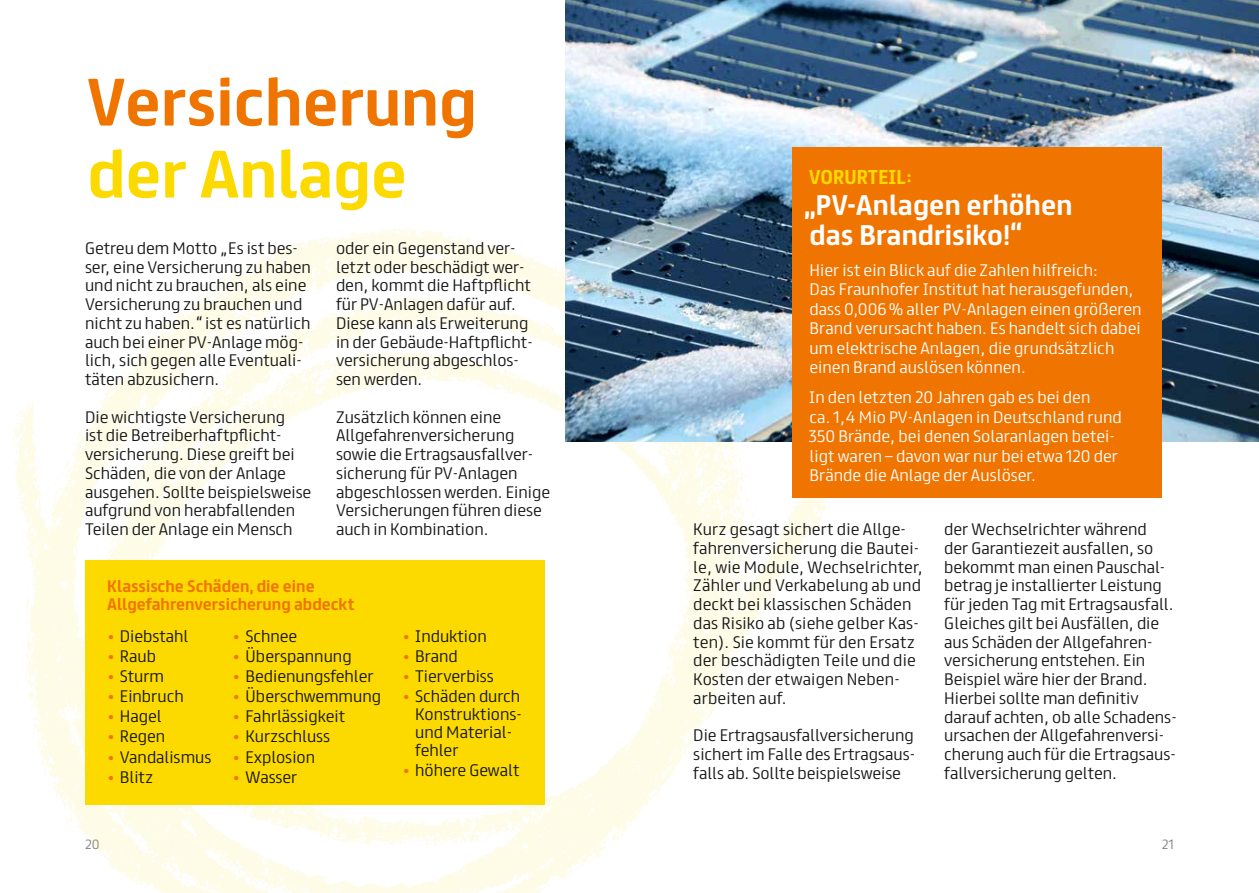
<style>
.page{position:relative;width:1259px;height:893px;background:#fff}
.page>*{position:absolute;margin:0;border:0;box-sizing:border-box;transform-origin:0 0}
.t1{font:700 60px "FS Truman";color:#f07400}
.t2{font:700 60px "FS Truman";color:#fcda00}
.t3{font:700 25.5px/30.6px "FS Truman";letter-spacing:.005em;color:#fff}
.t4{font:700 18px "FS Truman";letter-spacing:.005em;color:#fcda00}
.t5{font:300 15px/18.8px "FS Truman";color:#151616}
.t6{font:300 15px/19.5px "FS Truman";letter-spacing:.005em;color:#fff}
.t7{font:700 15px/18px "FS Truman";color:#f07400}
.t8{font:300 12px "FS Truman";color:#818281}
.s1{color:#f07400}
</style>
<div class="page">
<img style="left:13px;top:198px;width:818px;height:695px">
<img style="left:566px;top:0;width:693px;height:441px">
<div style="left:792px;top:147px;width:369px;height:351px;background:#f07400"></div>
<div style="left:85px;top:560px;width:460px;height:245px;background:#fcda00"></div>
<h1 class="t1" style="left:87px;top:50px;width:391px">Versicherung</h1>
<h1 class="t2" style="left:87px;top:122px;width:321px">der Anlage</h1>
<p class="t5" style="left:336px;top:237px;width:198px">oder ein Gegenstand ver&shy;letzt oder beschädigt wer&shy;den, kommt die Haftpflicht für PV-Anlagen dafür auf.<br>Diese kann als Erweiterung in der Gebäude-Haftpflicht&shy;versicherung abgeschlos&shy;sen werden.</p>
<p class="t5" style="left:336px;top:406px;width:216px">Zusätzlich können eine<br>Allgefahrenversicherung sowie die Ertragsausfallver&shy;sicherung für PV-Anlagen abgeschlossen werden. Einige<br>Versicherungen führen diese auch in Kombination.</p>
<p class="t5" style="left:85px;top:237px;width:227px">Getreu dem Motto „Es ist bes&shy;ser, eine Versicherung zu haben und nicht zu brauchen, als eine<br>Versicherung zu brauchen und nicht zu haben.“ ist es natürlich auch bei einer PV-Anlage mög&shy;lich, sich gegen alle Eventuali&shy;täten abzusichern.</p>
<p class="t5" style="left:85px;top:406px;width:228px">Die wichtigste Versicherung<br>ist die Betreiberhaftpflicht&shy;versicherung. Diese greift bei<br>Schäden, die von der Anlage ausgehen. Sollte beispielsweise aufgrund von herabfallenden<br>Teilen der Anlage ein Mensch</p>
<p class="t7" style="left:107px;top:576px;width:249px">Klassische Schäden, die eine<br>Allgefahrenversicherung abdeckt</p>
<p class="t5" style="left:107px;top:625px;width:83px"><span class="s1">•</span> Diebstahl</p>
<p class="t5" style="left:107px;top:645px;width:50px"><span class="s1">•</span> Raub</p>
<p class="t5" style="left:107px;top:665px;width:59px"><span class="s1">•</span> Sturm</p>
<p class="t5" style="left:107px;top:686px;width:78px"><span class="s1">•</span> Einbruch</p>
<p class="t5" style="left:107px;top:706px;width:56px"><span class="s1">•</span> Hagel</p>
<p class="t5" style="left:107px;top:726px;width:60px"><span class="s1">•</span> Regen</p>
<p class="t5" style="left:107px;top:746px;width:106px"><span class="s1">•</span> Vandalismus</p>
<p class="t5" style="left:107px;top:766px;width:47px"><span class="s1">•</span> Blitz</p>
<p class="t5" style="left:233px;top:625px;width:66px"><span class="s1">•</span> Schnee</p>
<p class="t5" style="left:233px;top:645px;width:120px"><span class="s1">•</span> Überspannung</p>
<p class="t5" style="left:233px;top:665px;width:142px"><span class="s1">•</span> Bedienungsfehler</p>
<p class="t5" style="left:233px;top:686px;width:150px"><span class="s1">•</span> Überschwemmung</p>
<p class="t5" style="left:233px;top:706px;width:114px"><span class="s1">•</span> Fahrlässigkeit</p>
<p class="t5" style="left:233px;top:726px;width:99px"><span class="s1">•</span> Kurzschluss</p>
<p class="t5" style="left:233px;top:746px;width:84px"><span class="s1">•</span> Explosion</p>
<p class="t5" style="left:233px;top:766px;width:66px"><span class="s1">•</span> Wasser</p>
<p class="t5" style="left:402px;top:625px;width:86px"><span class="s1">•</span> Induktion</p>
<p class="t5" style="left:402px;top:645px;width:57px"><span class="s1">•</span> Brand</p>
<p class="t5" style="left:402px;top:666px;width:93px"><span class="s1">•</span> Tierverbiss</p>
<p class="t5" style="left:415px;top:686px;width:108px;line-height:18px;text-indent:-13px"><span class="s1">•</span> Schäden durch<br>Konstruktions&shy;und Material&shy;fehler</p>
<p class="t5" style="left:402px;top:760px;width:118px"><span class="s1">•</span> höhere Gewalt</p>
<p class="t4" style="left:809px;top:162px;width:103px">VORURTEIL:</p>
<h2 class="t3" style="left:804px;top:187px;width:270px">„PV-Anlagen erhöhen das Brandrisiko!“</h2>
<p class="t6" style="left:809px;top:259px;width:334px">Hier ist ein Blick auf die Zahlen hilfreich:<br>Das Fraunhofer Institut hat herausgefunden, dass 0,006% aller PV-Anlagen einen größeren Brand verursacht haben. Es handelt sich dabei um elektrische Anlagen, die grundsätzlich einen Brand auslösen können.</p>
<p class="t6" style="left:808px;top:386px;width:315px">In den letzten 20 Jahren gab es bei den<br>ca. 1,4 Mio PV-Anlagen in Deutschland rund 350 Brände, bei denen Solaranlagen betei&shy;ligt waren – davon war nur bei etwa 120 der Brände die Anlage der Auslöser.</p>
<p class="t5" style="left:693px;top:519px;width:231px">Kurz gesagt sichert die Allge&shy;fahrenversicherung die Bautei&shy;le, wie Module, Wechselrichter,<br>Zähler und Verkabelung ab und deckt bei klassischen Schäden das Risiko ab (siehe gelber Kas&shy;ten). Sie kommt für den Ersatz der beschädigten Teile und die<br>Kosten der etwaigen Neben&shy;arbeiten auf.</p>
<p class="t5" style="left:693px;top:725px;width:223px;text-align:justify">Die Ertragsausfallversicherung sichert im Falle des Ertragsaus&shy;falls ab. Sollte beispielsweise</p>
<p class="t5" style="left:944px;top:519px;width:234px">der Wechselrichter während<br>der Garantiezeit ausfallen, so bekommt man einen Pauschal&shy;betrag je installierter Leistung für jeden Tag mit Ertragsausfall.<br>Gleiches gilt bei Ausfällen, die aus Schäden der Allgefahren&shy;versicherung entstehen. Ein<br>Beispiel wäre hier der Brand.<br>Hierbei sollte man definitiv darauf achten, ob alle Schadens&shy;ursachen der Allgefahrenversi&shy;cherung auch für die Ertragsaus&shy;fallversicherung gelten.</p>
<p class="t8" style="left:85px;top:834px;width:16px">20</p>
<p class="t8" style="left:1161px;top:834px;width:14px">21</p>
</div>
